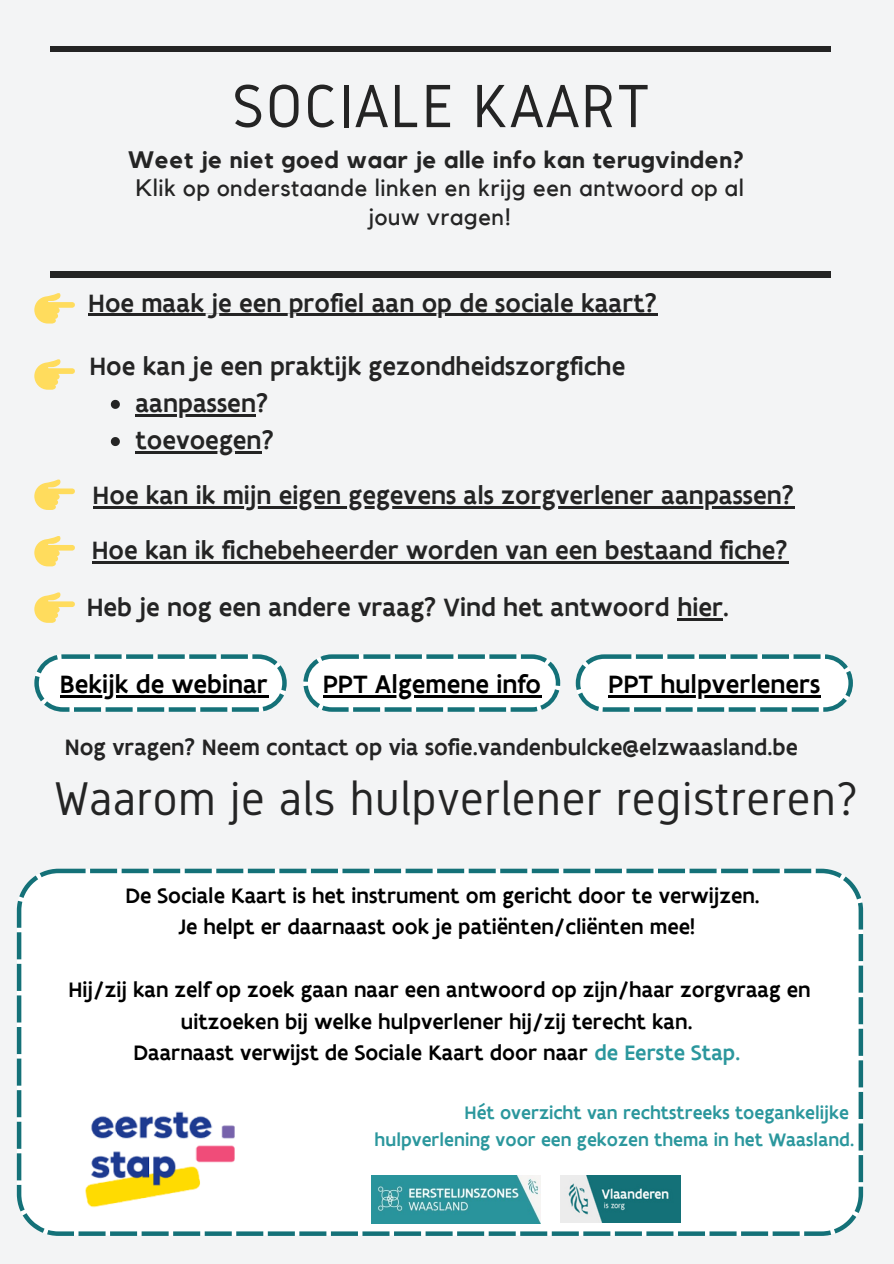
<style>
.page{position:relative;width:894px;height:1264px;background:#fff}
.page>*{position:absolute;margin:0;border:0;box-sizing:border-box;transform-origin:0 0}
.t1{font:63.3px "Gidole";letter-spacing:.02em;color:#242424}
.t2{font:47.25px "Gidole";color:#242424}
.t3{font:500 27px "Flanders Art Sans";color:#242424}
.t4{font:500 27px "Flanders Art Sans";color:#000}
.t5{font:500 24px "Flanders Art Sans";color:#242424}
.t6{font:23.7px/28.2px "Kollektif";letter-spacing:.025em;color:#242424;text-align:center}
.t7{font:700 23.7px "Kollektif";letter-spacing:.025em;color:#242424}
.t8{font:500 22.5px/31.5px "Flanders Art Sans";color:#000;text-align:center}
.t9{font:500 19.5px "Flanders Art Sans";color:#2b979d}
.s1{color:#2b979d}
</style>
<div class="page">
<div style="left:0;top:0;width:893px;height:1263px;background:#f3f4f5"></div>
<div style="left:50px;top:46px;width:780px;height:6px;background:#242424"></div>
<div style="left:50px;top:271px;width:780px;height:6px;background:#242424"></div>
<div style="left:17px;top:868px;width:845px;height:367px;background:#fff"></div>
<img style="left:62px;top:1089px;width:198px;height:132px">
<hr style="left:88px;top:314px;width:569px;height:2px;background:#242424">
<hr style="left:93px;top:506px;width:701px;height:2px;background:#242424">
<hr style="left:92px;top:561px;width:696px;height:2px;background:#242424">
<hr style="left:677px;top:618px;width:46px;height:3px;background:#242424">
<svg style="left:34px;top:654px;width:253px;height:57px"></svg>
<hr style="left:60px;top:695px;width:208px;height:2px;background:#000">
<svg style="left:575px;top:654px;width:277px;height:57px"></svg>
<hr style="left:608px;top:695px;width:212px;height:2px;background:#000">
<svg style="left:34px;top:293px;width:41px;height:30px"></svg>
<svg style="left:34px;top:359px;width:41px;height:31px"></svg>
<svg style="left:34px;top:479px;width:41px;height:31px"></svg>
<svg style="left:34px;top:536px;width:41px;height:30px"></svg>
<svg style="left:34px;top:592px;width:41px;height:31px"></svg>
<svg style="left:303px;top:654px;width:257px;height:57px"></svg>
<hr style="left:322px;top:695px;width:219px;height:2px;background:#000">
<img style="left:560px;top:1175px;width:120px;height:47px">
<img style="left:371px;top:1175px;width:169px;height:48px">
<svg style="left:111px;top:400px;width:9px;height:9px"></svg>
<hr style="left:135px;top:414px;width:121px;height:3px;background:#242424">
<svg style="left:111px;top:437px;width:9px;height:9px"></svg>
<hr style="left:135px;top:451px;width:127px;height:3px;background:#242424">
<p class="t1" style="left:232px;top:71px;width:419px">SOCIALE KAART</p>
<p class="t7" style="left:128px;top:149px;width:617px">Weet je niet goed waar je alle info kan terugvinden?</p>
<p class="t6" style="left:136px;top:175px;width:609px">Klik op onderstaande linken en krijg een antwoord op al jouw vragen!</p>
<p class="t3" style="left:88px;top:286px;width:570px">Hoe maak je een profiel aan op de sociale kaart?</p>
<p class="t3" style="left:89px;top:349px;width:537px">Hoe kan je een praktijk gezondheidszorgfiche</p>
<p class="t3" style="left:135px;top:386px;width:134px">aanpassen?</p>
<p class="t3" style="left:135px;top:424px;width:140px">toevoegen?</p>
<p class="t3" style="left:93px;top:478px;width:702px">Hoe kan ik mijn eigen gegevens als zorgverlener aanpassen?</p>
<p class="t3" style="left:92px;top:533px;width:697px">Hoe kan ik fichebeheerder worden van een bestaand fiche?</p>
<p class="t3" style="left:87px;top:591px;width:643px">Heb je nog een andere vraag? Vind het antwoord hier.</p>
<p class="t4" style="left:60px;top:667px;width:209px">Bekijk de webinar</p>
<p class="t4" style="left:322px;top:667px;width:220px">PPT Algemene info</p>
<p class="t4" style="left:608px;top:667px;width:213px">PPT hulpverleners</p>
<p class="t5" style="left:65px;top:732px;width:734px">Nog vragen? Neem contact op via sofie.vandenbulcke@elzwaasland.be</p>
<p class="t2" style="left:54px;top:772px;width:804px">Waarom je als hulpverlener registreren?</p>
<p class="t8" style="left:125px;top:879px;width:635px">De Sociale Kaart is het instrument om gericht door te verwijzen.</p>
<p class="t8" style="left:178px;top:910px;width:518px">Je helpt er daarnaast ook je patiënten/cliënten mee!</p>
<p class="t8" style="left:69px;top:973px;width:743px">Hij/zij kan zelf op zoek gaan naar een antwoord op zijn/haar zorgvraag en uitzoeken bij welke hulpverlener hij/zij terecht kan.</p>
<p class="t8" style="left:133px;top:1036px;width:608px">Daarnaast verwijst de Sociale Kaart door naar <span class="s1">de Eerste Stap.</span></p>
<p class="t9" style="left:464px;top:1100px;width:385px">Hét overzicht van rechtstreeks toegankelijke</p>
<p class="t9" style="left:374px;top:1127px;width:481px">hulpverlening voor een gekozen thema in het Waasland.</p>
</div>
